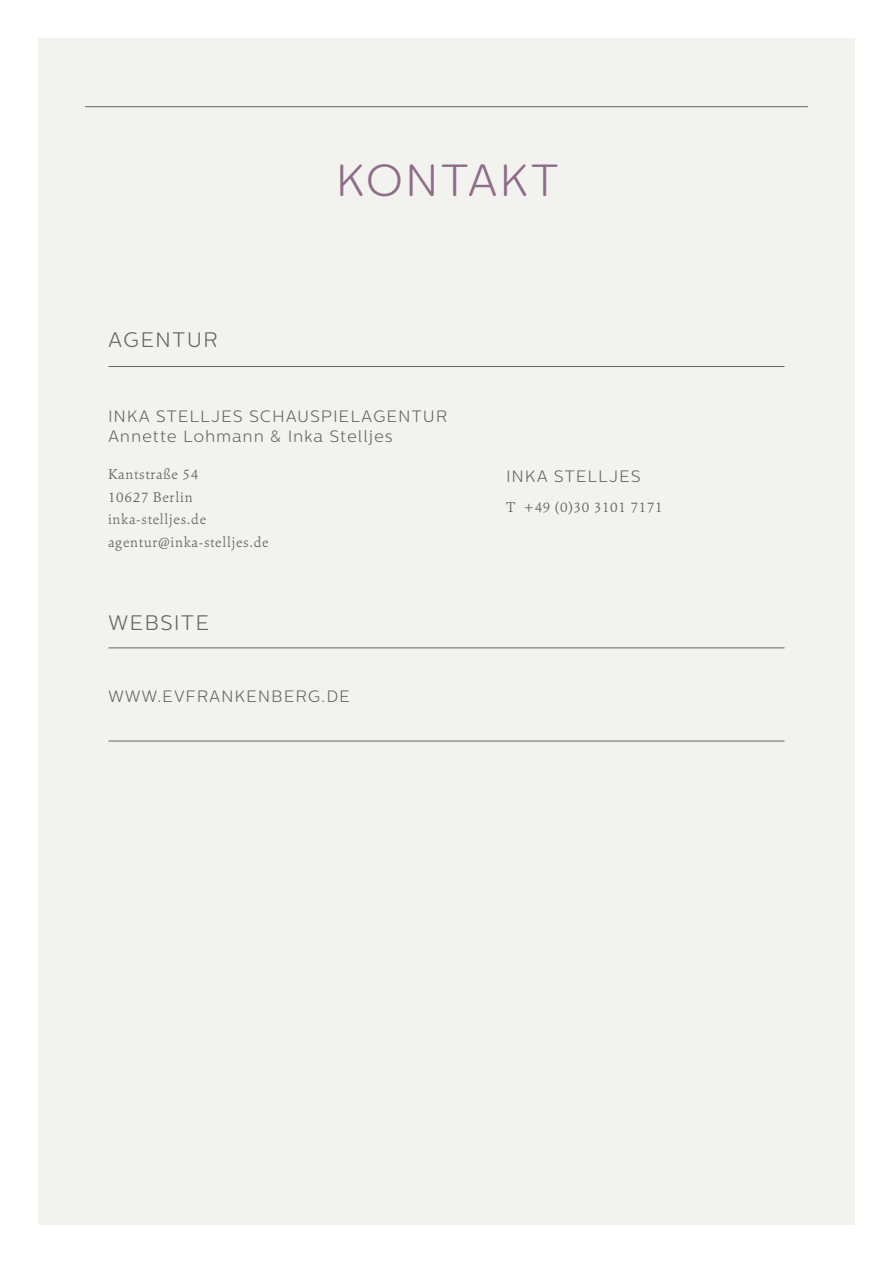
<style>
.page{position:relative;width:893px;height:1263px;background:#fff}
.page>*{position:absolute;margin:0;border:0;box-sizing:border-box;transform-origin:0 0}
.t1{font:300 45px "Centrale Sans Rnd";letter-spacing:.03em;color:#8d6d89}
.t2{font:300 21px "Centrale Sans Rnd";letter-spacing:.05em;color:#656565}
.t3{font:300 16.5px/19.5px "Centrale Sans Rnd";letter-spacing:.05em;color:#656565}
.t4{font:300 14.25px/22.5px "Cala";letter-spacing:.05em;color:#656565}
</style>
<div class="page">
<div style="left:38px;top:38px;width:817px;height:1187px;background:#f2f2ef"></div>
<hr style="left:85px;top:106px;width:723px;height:1px;background:#656565">
<hr style="left:108px;top:366px;width:676px;height:1px;background:#656565">
<hr style="left:108px;top:647px;width:676px;height:1px;background:#656565">
<hr style="left:108px;top:741px;width:676px;height:1px;background:#656565">
<p class="t2" style="left:108px;top:328px;width:111px">AGENTUR</p>
<h1 class="t1" style="left:336px;top:155px;width:225px">KONTAKT</h1>
<p class="t3" style="left:108px;top:407px;width:341px">INKA STELLJES SCHAUSPIELAGENTUR<br>Annette Lohmann &amp; Inka Stelljes</p>
<p class="t4" style="left:108px;top:463px;width:162px">Kantstraße 54<br>10627 Berlin inka-stelljes.de agentur@inka-stelljes.de</p>
<p class="t2" style="left:108px;top:610px;width:103px">WEBSITE</p>
<p class="t3" style="left:108px;top:686px;width:244px">WWW.EVFRANKENBERG.DE</p>
<p class="t3" style="left:506px;top:466px;width:136px">INKA STELLJES</p>
<p class="t4" style="left:506px;top:495px;width:158px">T +49 (0)30 3101 7171</p>
</div>
